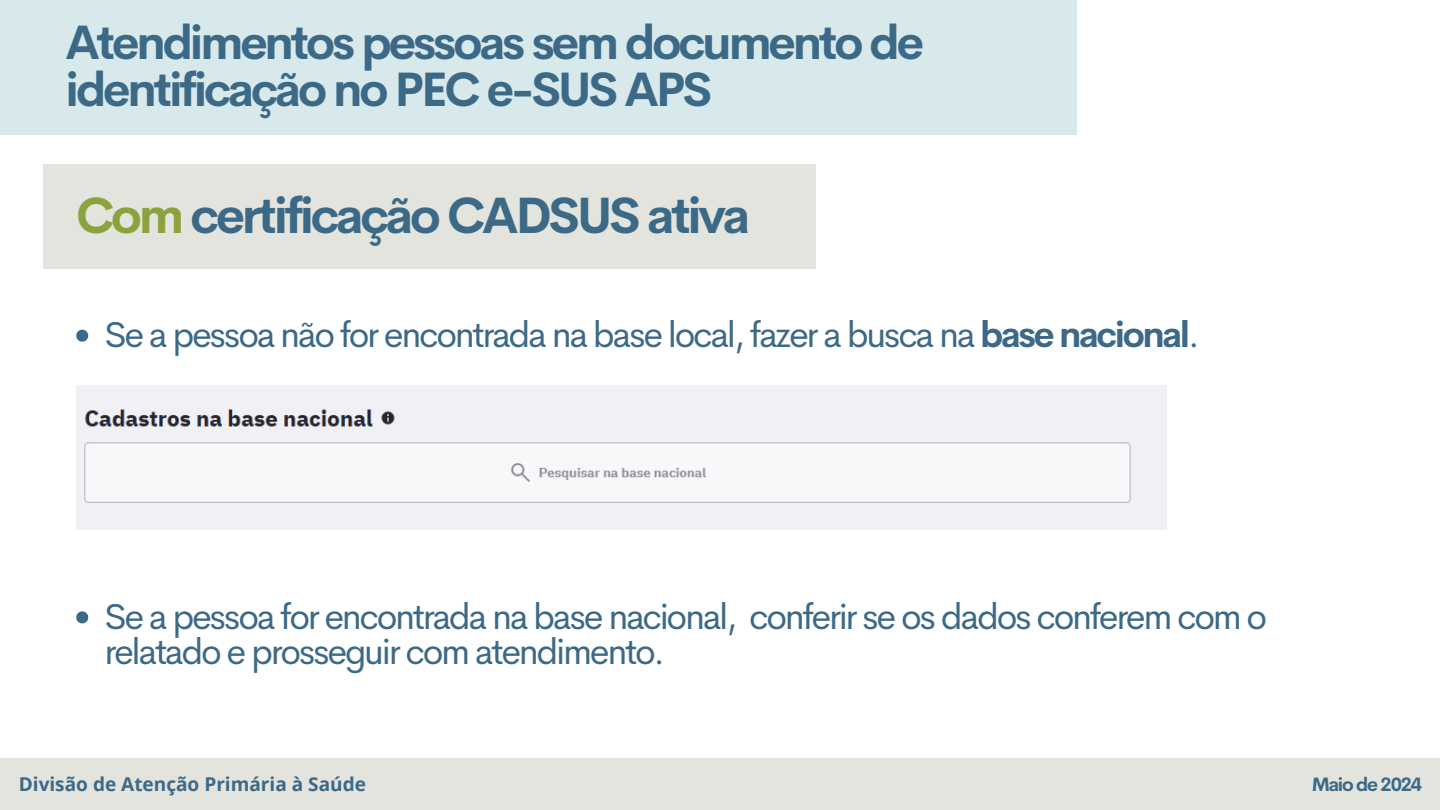
<style>
.page{position:relative;width:1440px;height:810px;background:#fff}
.page>*{position:absolute;margin:0;border:0;box-sizing:border-box;transform-origin:0 0}
.t1{font:700 50px "Cerebri Sans";letter-spacing:-.065em;color:#3c6986}
.t2{font:700 47.3px/47.2px "Cerebri Sans";letter-spacing:-.065em;color:#3c6986}
.t3{font:36px/35.2px "Cerebri Sans";letter-spacing:-.065em;color:#3c6986}
.t4{font:700 19px "Open Sans";color:#3c6986}
.t5{font:700 19px "Cerebri Sans";letter-spacing:-.065em;color:#3c6986}
.s1{color:#8ba23f}
.s2{font-weight:700}
</style>
<div class="page">
<div style="left:0;top:758px;width:1440px;height:52px;background:#e4e4df"></div>
<div style="left:43px;top:164px;width:773px;height:104px;background:#e4e4df"></div>
<div style="left:76px;top:386px;width:1090px;height:144px;background:#f0f0f5"></div>
<svg style="left:76px;top:330px;width:12px;height:12px"></svg>
<svg style="left:76px;top:611px;width:12px;height:12px"></svg>
<div style="left:0;top:0;width:1076px;height:135px;background:#d8e9ec"></div>
<p class="t2" style="left:66px;top:18px;width:860px">Atendimentos pessoas sem documento de identificação no PEC e-SUS APS</p>
<p class="t1" style="left:76px;top:183px;width:675px"><span class="s1">Com</span> certificação CADSUS ativa</p>
<p class="t3" style="left:104px;top:317px;width:1097px">Se a pessoa não for encontrada na base local, fazer a busca na <span class="s2">base nacional</span>.</p>
<p class="t3" style="left:104px;top:598px;width:1164px">Se a pessoa for encontrada na base nacional, conferir se os dados conferem com o relatado e prosseguir com atendimento.</p>
<h1 class="t4" style="left:19px;top:771px;width:349px">Divisão de Atenção Primária à Saúde</h1>
<p class="t5" style="left:1312px;top:772px;width:112px">Maio de 2024</p>
</div>
